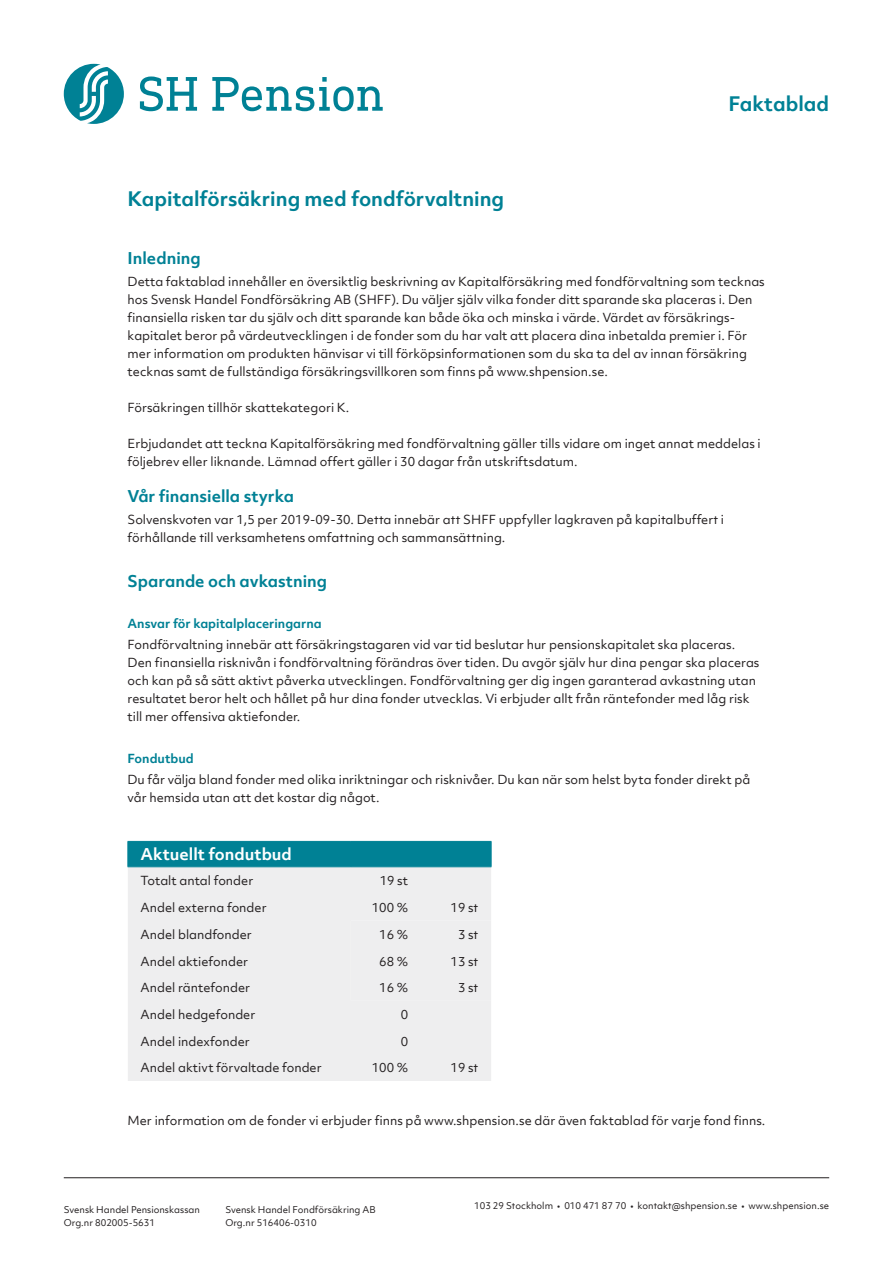
<style>
.page{position:relative;width:893px;height:1263px;background:#fff}
.page>*{position:absolute;margin:0;border:0;box-sizing:border-box;transform-origin:0 0}
.Brödtext_8_12_pkt_vä{font:700 19.2px "Objektiv Mk 2";color:#008195}
.Brödtext_8_12_pkt_vä-2{font:700 15.6px "Objektiv Mk 2";color:#008195}
.Brödtext_8_12_pkt_bl{font:700 15.6px "Objektiv Mk 2";color:#fff}
.Brödtext_8_12_pkt_vä-3{font:12px/18px "Objektiv Mk 2";color:#231f20}
.Brödtext_8_12_pkt_bl-2{font:12px "Objektiv Mk 2";color:#231f20}
.Brödtext_8_12_pkt_vä-4{font:12px/18px "Objektiv Mk 1";color:#231f20}
.Brödtext_8_12_pkt_bl-3{font:12px "Objektiv Mk 1";color:#231f20}
.t1{font:9px/13.5px "Objektiv Mk 1";color:#231f20}
.s1{font-weight:700;color:#008195}
</style>
<div class="page">
<svg style="left:140px;top:76px;width:57px;height:35px"></svg>
<svg style="left:212px;top:77px;width:171px;height:34px"></svg>
<svg style="left:64px;top:64px;width:60px;height:60px"></svg>
<hr style="left:64px;top:1177px;width:765px;height:1px;background:#231f20">
<div style="left:128px;top:867px;width:363px;height:214px;background:#eeeeef"></div>
<div style="left:351px;top:920px;width:140px;height:81px;background:#eeeeef"></div>
<div style="left:128px;top:841px;width:364px;height:26px;background:#008195"></div>
<hr style="left:351px;top:841px;width:70px;height:1px;background:#008195">
<hr style="left:421px;top:841px;width:70px;height:1px;background:#008195">
<hr style="left:128px;top:866px;width:223px;height:1px;background:#008195">
<hr style="left:351px;top:866px;width:70px;height:1px;background:#008195">
<hr style="left:421px;top:866px;width:70px;height:1px;background:#008195">
<p class="Brödtext_8_12_pkt_vä" style="left:128px;top:185px;width:378px">Kapitalförsäkring med fondförvaltning</p>
<h1 class="Brödtext_8_12_pkt_vä" style="left:729px;top:90px;width:102px">Faktablad</h1>
<p class="Brödtext_8_12_pkt_vä-2" style="left:128px;top:247px;width:75px">Inledning</p>
<p class="Brödtext_8_12_pkt_vä-3" style="left:128px;top:272px;width:639px">Detta faktablad innehåller en översiktlig beskrivning av Kapitalförsäkring med fondförvaltning som tecknas hos Svensk Handel Fondförsäkring AB (SHFF). Du väljer själv vilka fonder ditt sparande ska placeras i. Den finansiella risken tar du själv och ditt sparande kan både öka och minska i värde. Värdet av försäkrings&shy;kapitalet beror på värdeutvecklingen i de fonder som du har valt att placera dina inbetalda premier i. För mer information om produkten hänvisar vi till förköpsinformationen som du ska ta del av innan försäkring tecknas samt de fullständiga försäkringsvillkoren som finns på www.shpension.se.</p>
<p class="Brödtext_8_12_pkt_vä-3" style="left:128px;top:398px;width:223px">Försäkringen tillhör skattekategori K.</p>
<p class="Brödtext_8_12_pkt_vä-3" style="left:128px;top:434px;width:635px">Erbjudandet att teckna Kapitalförsäkring med fondförvaltning gäller tills vidare om inget annat meddelas i följebrev eller liknande. Lämnad offert gäller i 30 dagar från utskriftsdatum.</p>
<p class="Brödtext_8_12_pkt_vä-2" style="left:128px;top:485px;width:168px">Vår finansiella styrka</p>
<p class="Brödtext_8_12_pkt_vä-4" style="left:128px;top:511px;width:598px">Solvenskvoten var 1,5 per 2019-09-30. Detta innebär att SHFF uppfyller lagkraven på kapitalbuffert i förhållande till verksamhetens omfattning och sammansättning.</p>
<p class="Brödtext_8_12_pkt_vä-2" style="left:128px;top:570px;width:201px">Sparande och avkastning</p>
<p class="Brödtext_8_12_pkt_vä-3" style="left:128px;top:613px;width:609px;line-height:21px"><span class="s1">Ansvar för kapitalplaceringarna<br></span>Fondförvaltning innebär att försäkringstagaren vid var tid beslutar hur pensionskapitalet ska placeras.</p>
<p class="Brödtext_8_12_pkt_vä-3" style="left:128px;top:654px;width:633px">Den finansiella risknivån i fondförvaltning förändras över tiden. Du avgör själv hur dina pengar ska placeras och kan på så sätt aktivt påverka utvecklingen. Fondförvaltning ger dig ingen garanterad avkastning utan resultatet beror helt och hållet på hur dina fonder utvecklas. Vi erbjuder allt från räntefonder med låg risk till mer offensiva aktiefonder.</p>
<p class="Brödtext_8_12_pkt_vä-3" style="left:128px;top:748px;width:624px;line-height:21px"><span class="s1">Fondutbud<br></span>Du får välja bland fonder med olika inriktningar och risknivåer. Du kan när som helst byta fonder direkt på</p>
<p class="Brödtext_8_12_pkt_vä-3" style="left:128px;top:788px;width:254px">vår hemsida utan att det kostar dig något.</p>
<p class="Brödtext_8_12_pkt_bl" style="left:141px;top:843px;width:153px">Aktuellt fondutbud</p>
<p class="Brödtext_8_12_pkt_bl-2" style="left:141px;top:872px;width:114px">Totalt antal fonder</p>
<p class="Brödtext_8_12_pkt_bl-2" style="left:380px;top:872px;width:30px">19 st</p>
<p class="Brödtext_8_12_pkt_bl-2" style="left:141px;top:899px;width:128px">Andel externa fonder</p>
<p class="Brödtext_8_12_pkt_bl-2" style="left:372px;top:899px;width:38px">100 %</p>
<p class="Brödtext_8_12_pkt_bl-3" style="left:451px;top:899px;width:29px">19 st</p>
<p class="Brödtext_8_12_pkt_bl-2" style="left:141px;top:926px;width:113px">Andel blandfonder</p>
<p class="Brödtext_8_12_pkt_bl-2" style="left:379px;top:926px;width:30px">16 %</p>
<p class="Brödtext_8_12_pkt_bl-3" style="left:458px;top:926px;width:22px">3 st</p>
<p class="Brödtext_8_12_pkt_bl-2" style="left:141px;top:953px;width:109px">Andel aktiefonder</p>
<p class="Brödtext_8_12_pkt_bl-2" style="left:379px;top:953px;width:30px">68 %</p>
<p class="Brödtext_8_12_pkt_bl-3" style="left:451px;top:953px;width:29px">13 st</p>
<p class="Brödtext_8_12_pkt_bl-2" style="left:141px;top:979px;width:111px">Andel räntefonder</p>
<p class="Brödtext_8_12_pkt_bl-2" style="left:379px;top:979px;width:30px">16 %</p>
<p class="Brödtext_8_12_pkt_bl-3" style="left:458px;top:979px;width:22px">3 st</p>
<p class="Brödtext_8_12_pkt_bl-2" style="left:141px;top:1006px;width:116px">Andel hedgefonder</p>
<p class="Brödtext_8_12_pkt_bl-2" style="left:401px;top:1006px;width:9px">0</p>
<p class="Brödtext_8_12_pkt_bl-2" style="left:141px;top:1033px;width:111px">Andel indexfonder</p>
<p class="Brödtext_8_12_pkt_bl-2" style="left:401px;top:1033px;width:9px">0</p>
<p class="Brödtext_8_12_pkt_bl-2" style="left:141px;top:1060px;width:183px">Andel aktivt förvaltade fonder</p>
<p class="Brödtext_8_12_pkt_bl-2" style="left:372px;top:1060px;width:38px">100 %</p>
<p class="Brödtext_8_12_pkt_bl-3" style="left:451px;top:1060px;width:29px">19 st</p>
<p class="Brödtext_8_12_pkt_vä-3" style="left:128px;top:1112px;width:639px">Mer information om de fonder vi erbjuder finns på www.shpension.se där även faktablad för varje fond finns.</p>
<p class="t1" style="left:64px;top:1203px;width:138px">Svensk Handel Pensionskassan<br>Org.nr 802005-5631</p>
<p class="t1" style="left:225px;top:1203px;width:152px">Svensk Handel Fondförsäkring AB<br>Org.nr 516406-0310</p>
<p class="t1" style="left:474px;top:1198px;width:356px">103 29 Stockholm • 010 471 87 70 • kontakt@shpension.se • www.shpension.se</p>
</div>
